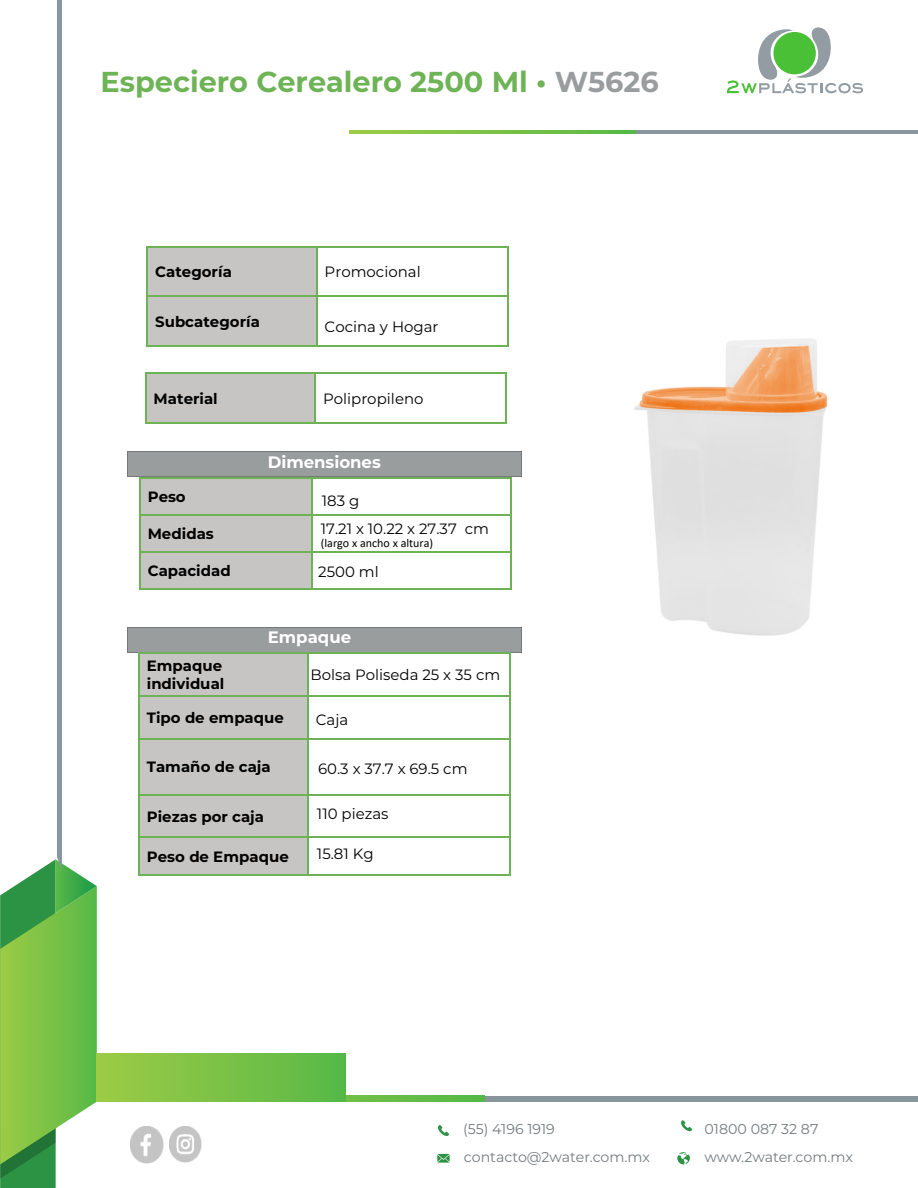
<style>
.page{position:relative;width:918px;height:1188px;background:#fff}
.page>*{position:absolute;margin:0;border:0;box-sizing:border-box;transform-origin:0 0}
.t1{font:700 28.8px "Montserrat";color:#6eb356}
.t2{font:700 16.5px "Montserrat";color:#fff}
.t3{font:15px "Montserrat";color:#000001}
.t4{font:700 15px/18.3px "Montserrat";color:#000001}
.t5{font:14.25px "Montserrat";color:#767b7f}
.t6{font:12px "Calibri";color:#000001}
.s1{color:#9a9d9e}
</style>
<div class="page">
<img style="left:634px;top:338px;width:194px;height:298px">
<svg style="left:0;top:0;width:97px;height:1188px"></svg>
<hr style="left:635px;top:130px;width:283px;height:4px;background:#87959c">
<svg style="left:349px;top:130px;width:286px;height:4px"></svg>
<div style="left:484px;top:1096px;width:434px;height:5px;background:#87959c"></div>
<svg style="left:345px;top:1096px;width:139px;height:5px"></svg>
<div style="left:97px;top:1053px;width:248px;height:48px;background:linear-gradient(to right,#9dcb45,#58b948)"></div>
<svg style="left:437px;top:1154px;width:13px;height:9px"></svg>
<svg style="left:677px;top:1152px;width:13px;height:12px"></svg>
<svg style="left:438px;top:1125px;width:11px;height:11px"></svg>
<svg style="left:681px;top:1120px;width:11px;height:11px"></svg>
<svg style="left:727px;top:27px;width:136px;height:66px"></svg>
<div style="left:773px;top:32px;width:43px;height:42px;background:#49c035;border-radius:50%"></div>
<div style="left:148px;top:247px;width:168px;height:49px;background:#c6c5c4"></div>
<hr style="left:148px;top:246px;width:168px;height:1px;background:#6db255">
<hr style="left:317px;top:246px;width:190px;height:1px;background:#6db255">
<hr style="left:146px;top:247px;width:2px;height:49px;background:#6db255">
<hr style="left:316px;top:247px;width:1px;height:49px;background:#6db255">
<hr style="left:507px;top:247px;width:2px;height:49px;background:#6db255">
<div style="left:148px;top:297px;width:168px;height:49px;background:#c6c5c4"></div>
<hr style="left:148px;top:296px;width:168px;height:1px;background:#6db255">
<hr style="left:317px;top:296px;width:190px;height:1px;background:#6db255">
<hr style="left:146px;top:297px;width:2px;height:49px;background:#6db255">
<hr style="left:148px;top:346px;width:168px;height:1px;background:#6db255">
<hr style="left:316px;top:297px;width:1px;height:49px;background:#6db255">
<hr style="left:317px;top:346px;width:190px;height:1px;background:#6db255">
<hr style="left:507px;top:297px;width:2px;height:49px;background:#6db255">
<div style="left:146px;top:374px;width:168px;height:48px;background:#c6c5c4"></div>
<hr style="left:146px;top:373px;width:168px;height:1px;background:#6db255">
<hr style="left:316px;top:373px;width:190px;height:1px;background:#6db255">
<hr style="left:145px;top:374px;width:1px;height:49px;background:#6db255">
<hr style="left:146px;top:423px;width:168px;height:1px;background:#6db255">
<hr style="left:314px;top:374px;width:2px;height:49px;background:#6db255">
<hr style="left:316px;top:423px;width:190px;height:1px;background:#6db255">
<hr style="left:506px;top:374px;width:1px;height:49px;background:#6db255">
<div style="left:128px;top:452px;width:393px;height:24px;background:#9a9d9e"></div>
<hr style="left:128px;top:451px;width:393px;height:1px;background:#75797b">
<svg style="left:127px;top:451px;width:1px;height:26px"></svg>
<hr style="left:128px;top:476px;width:393px;height:1px;background:#75797b">
<svg style="left:521px;top:451px;width:1px;height:26px"></svg>
<div style="left:140px;top:479px;width:171px;height:36px;background:#c6c5c4"></div>
<hr style="left:140px;top:477px;width:171px;height:2px;background:#6db255">
<hr style="left:312px;top:477px;width:198px;height:2px;background:#6db255">
<hr style="left:139px;top:479px;width:1px;height:36px;background:#6db255">
<hr style="left:311px;top:479px;width:1px;height:36px;background:#6db255">
<hr style="left:510px;top:479px;width:2px;height:36px;background:#6db255">
<div style="left:140px;top:516px;width:171px;height:35px;background:#c6c5c4"></div>
<hr style="left:140px;top:515px;width:171px;height:1px;background:#6db255">
<hr style="left:312px;top:515px;width:198px;height:1px;background:#6db255">
<hr style="left:139px;top:516px;width:1px;height:35px;background:#6db255">
<hr style="left:311px;top:516px;width:1px;height:35px;background:#6db255">
<hr style="left:510px;top:516px;width:2px;height:35px;background:#6db255">
<div style="left:140px;top:552px;width:171px;height:36px;background:#c6c5c4"></div>
<hr style="left:140px;top:551px;width:171px;height:1px;background:#6db255">
<hr style="left:312px;top:551px;width:198px;height:1px;background:#6db255">
<hr style="left:139px;top:552px;width:1px;height:36px;background:#6db255">
<hr style="left:140px;top:588px;width:171px;height:2px;background:#6db255">
<hr style="left:311px;top:552px;width:1px;height:36px;background:#6db255">
<hr style="left:312px;top:588px;width:198px;height:2px;background:#6db255">
<hr style="left:510px;top:552px;width:2px;height:36px;background:#6db255">
<div style="left:128px;top:627px;width:393px;height:25px;background:#9a9d9e"></div>
<hr style="left:128px;top:627px;width:393px;height:1px;background:#75797b">
<svg style="left:127px;top:627px;width:1px;height:26px"></svg>
<hr style="left:128px;top:652px;width:393px;height:1px;background:#75797b">
<svg style="left:521px;top:627px;width:1px;height:26px"></svg>
<div style="left:139px;top:654px;width:169px;height:41px;background:#c6c5c4"></div>
<hr style="left:139px;top:652px;width:169px;height:2px;background:#6db255">
<hr style="left:309px;top:652px;width:201px;height:2px;background:#6db255">
<hr style="left:138px;top:654px;width:1px;height:41px;background:#6db255">
<hr style="left:308px;top:654px;width:1px;height:41px;background:#6db255">
<hr style="left:510px;top:654px;width:1px;height:41px;background:#6db255">
<div style="left:139px;top:696px;width:169px;height:42px;background:#c6c5c4"></div>
<hr style="left:139px;top:695px;width:169px;height:1px;background:#6db255">
<hr style="left:309px;top:695px;width:201px;height:1px;background:#6db255">
<hr style="left:138px;top:696px;width:1px;height:42px;background:#6db255">
<hr style="left:308px;top:696px;width:1px;height:42px;background:#6db255">
<hr style="left:510px;top:696px;width:1px;height:42px;background:#6db255">
<div style="left:139px;top:739px;width:169px;height:55px;background:#c6c5c4"></div>
<hr style="left:139px;top:738px;width:169px;height:1px;background:#6db255">
<hr style="left:309px;top:738px;width:201px;height:1px;background:#6db255">
<hr style="left:138px;top:739px;width:1px;height:55px;background:#6db255">
<hr style="left:308px;top:739px;width:1px;height:55px;background:#6db255">
<hr style="left:510px;top:739px;width:1px;height:55px;background:#6db255">
<div style="left:139px;top:796px;width:169px;height:40px;background:#c6c5c4"></div>
<hr style="left:139px;top:794px;width:169px;height:2px;background:#6db255">
<hr style="left:309px;top:794px;width:201px;height:2px;background:#6db255">
<hr style="left:138px;top:796px;width:1px;height:40px;background:#6db255">
<hr style="left:308px;top:796px;width:1px;height:40px;background:#6db255">
<hr style="left:510px;top:796px;width:1px;height:40px;background:#6db255">
<div style="left:139px;top:838px;width:169px;height:37px;background:#c6c5c4"></div>
<hr style="left:139px;top:836px;width:169px;height:2px;background:#6db255">
<hr style="left:309px;top:836px;width:201px;height:2px;background:#6db255">
<hr style="left:138px;top:838px;width:1px;height:37px;background:#6db255">
<hr style="left:139px;top:875px;width:169px;height:1px;background:#6db255">
<hr style="left:308px;top:838px;width:1px;height:37px;background:#6db255">
<hr style="left:309px;top:875px;width:201px;height:1px;background:#6db255">
<hr style="left:510px;top:838px;width:1px;height:37px;background:#6db255">
<img style="left:131px;top:1127px;width:33px;height:37px">
<img style="left:170px;top:1127px;width:32px;height:36px">
<h1 class="t1" style="left:100px;top:61px;width:560px">Especiero Cerealero 2500 Ml • <span class="s1">W5626</span></h1>
<p class="t4" style="left:155px;top:262px;width:78px">Categoría</p>
<p class="t3" style="left:325px;top:261px;width:98px">Promocional</p>
<p class="t4" style="left:155px;top:312px;width:106px">Subcategoría</p>
<p class="t3" style="left:325px;top:316px;width:115px">Cocina y Hogar</p>
<p class="t4" style="left:154px;top:388px;width:66px">Material</p>
<p class="t3" style="left:323px;top:388px;width:102px">Polipropileno</p>
<p class="t2" style="left:268px;top:450px;width:115px">Dimensiones</p>
<p class="t4" style="left:148px;top:487px;width:40px">Peso</p>
<p class="t3" style="left:322px;top:490px;width:39px">183 g</p>
<p class="t4" style="left:148px;top:524px;width:68px">Medidas</p>
<p class="t3" style="left:321px;top:518px;width:170px">17.21 x 10.22 x 27.37 cm</p>
<p class="t6" style="left:321px;top:534px;width:114px">(largo x ancho x altura)</p>
<p class="t4" style="left:148px;top:560px;width:85px">Capacidad</p>
<p class="t3" style="left:318px;top:561px;width:62px">2500 ml</p>
<p class="t2" style="left:268px;top:626px;width:85px">Empaque</p>
<p class="t4" style="left:147px;top:655px;width:79px">Empaque individual</p>
<p class="t3" style="left:310px;top:664px;width:191px">Bolsa Poliseda 25 x 35 cm</p>
<p class="t4" style="left:147px;top:707px;width:139px">Tipo de empaque</p>
<p class="t3" style="left:316px;top:709px;width:34px">Caja</p>
<p class="t4" style="left:147px;top:757px;width:125px">Tamaño de caja</p>
<p class="t3" style="left:318px;top:758px;width:151px">60.3 x 37.7 x 69.5 cm</p>
<p class="t4" style="left:147px;top:806px;width:119px">Piezas por caja</p>
<p class="t3" style="left:317px;top:804px;width:73px">110 piezas</p>
<p class="t4" style="left:147px;top:846px;width:143px">Peso de Empaque</p>
<p class="t3" style="left:317px;top:844px;width:58px">15.81 Kg</p>
<p class="t5" style="left:463px;top:1119px;width:93px">(55) 4196 1919</p>
<p class="t5" style="left:705px;top:1119px;width:115px">01800 087 32 87</p>
<p class="t5" style="left:464px;top:1147px;width:188px">contacto@2water.com.mx</p>
<p class="t5" style="left:704px;top:1147px;width:150px">www.2water.com.mx</p>
</div>
